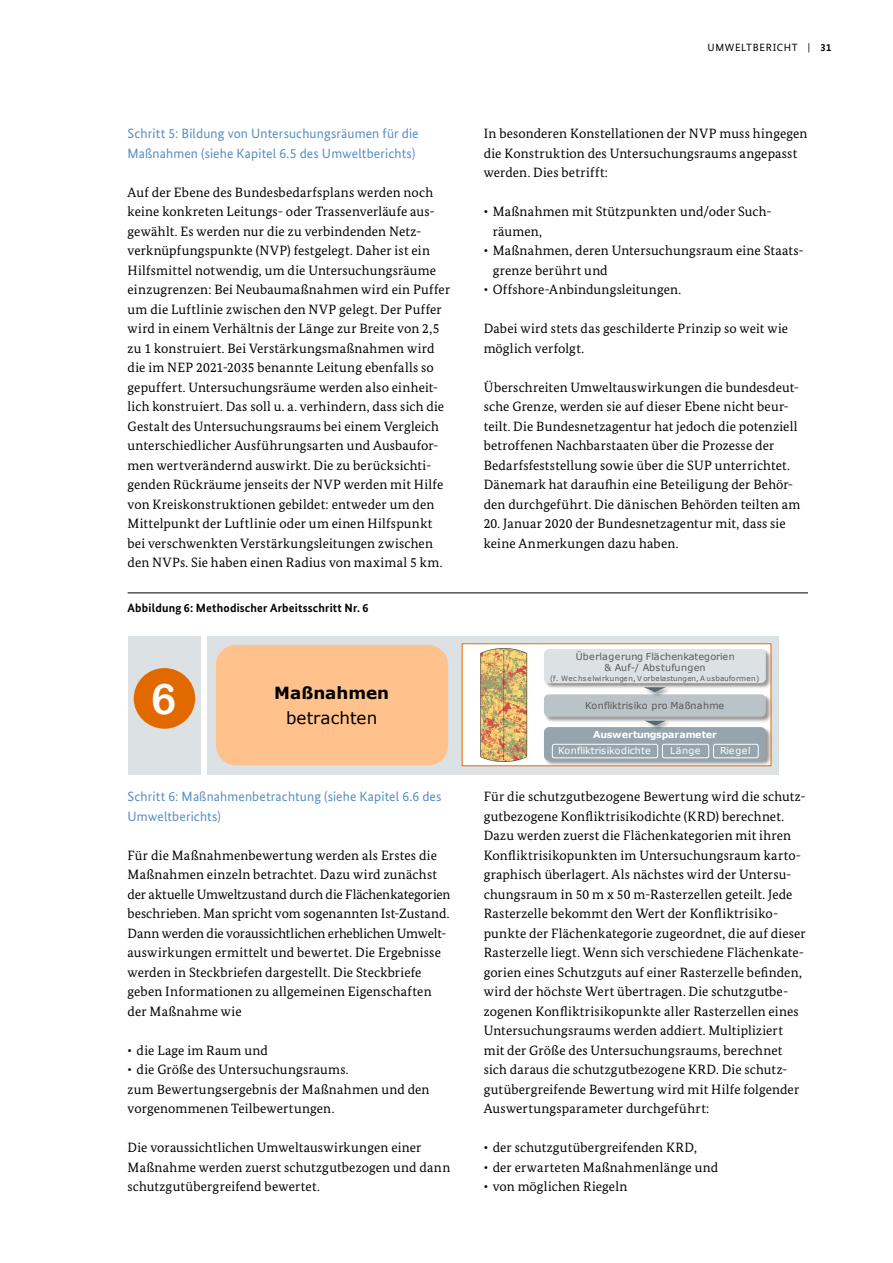
<style>
.page{position:relative;width:893px;height:1263px;background:#fff}
.page>*{position:absolute;margin:0;border:0;box-sizing:border-box;transform-origin:0 0}
.t1{font:42.3px "Arial Rounded MT Bold";color:#fff}
.t2{font:16.8px/24.8px "Verdana";color:#000;text-align:center}
._1_Fließtext{font:13.5px/19.5px "Bundes Serif";letter-spacing:.01em;color:#000}
._1_Fließtext-2{font:13.5px/19.5px "Bundes Sans";letter-spacing:.01em;color:#578ec2}
._1_Bildunterschrift{font:700 12px "Bundes Sans";letter-spacing:.015em;color:#000}
.t3{font:10.5px "Bundes Sans";letter-spacing:.055em;color:#000}
.t4{font:9.6px/11.1px "Verdana";letter-spacing:.01em;color:#595959;text-align:center}
.t5{font:700 9.6px/16px "Verdana";letter-spacing:-.01em;color:#fff}
.t6{font:9.6px "Verdana";letter-spacing:-.01em;color:#595959}
.t7{font:9.6px "Verdana";letter-spacing:.045em;color:#fff}
.t8{font:7.2px "Verdana";letter-spacing:.035em;color:#595959}
.s1{font-weight:700}
.s2{font-weight:400}
</style>
<div class="page">
<hr style="left:128px;top:592px;width:680px;height:1px;background:#000">
<div style="left:207px;top:636px;width:571px;height:138px;background:#dce1e4"></div>
<div style="left:128px;top:636px;width:73px;height:138px;background:#dce1e4"></div>
<div style="left:135px;top:669px;width:59px;height:58px;background:#e16900;border-radius:50%"></div>
<div style="left:134px;top:668px;width:61px;height:61px;border:2px solid #e16900;border-radius:50%"></div>
<div style="left:216px;top:645px;width:232px;height:120px;background:#ffc28d;border-radius:20px"></div>
<div style="left:462px;top:644px;width:309px;height:122px;background:#fff"></div>
<img style="left:541px;top:695px;width:231px;height:72px">
<img style="left:544px;top:645px;width:228px;height:50px">
<div style="left:544px;top:649px;width:222px;height:34px;background:#dce1e4;border-radius:5px"></div>
<img style="left:576px;top:717px;width:162px;height:9px">
<div style="left:544px;top:694px;width:222px;height:23px;background:#b9c3c8;border-radius:5px"></div>
<img style="left:584px;top:723px;width:146px;height:4px">
<div style="left:544px;top:727px;width:222px;height:34px;background:#96a5ad;border-radius:5px"></div>
<div style="left:662px;top:744px;width:47px;height:14px;background:#96a5ad;border:1px solid #fff;border-radius:2px"></div>
<img style="left:641px;top:684px;width:33px;height:12px">
<svg style="left:644px;top:687px;width:22px;height:5px"></svg>
<div style="left:713px;top:744px;width:46px;height:14px;background:#96a5ad;border:1px solid #fff;border-radius:2px"></div>
<div style="left:552px;top:744px;width:106px;height:14px;background:#96a5ad;border:1px solid #fff;border-radius:2px"></div>
<img style="left:642px;top:718px;width:32px;height:11px">
<svg style="left:644px;top:721px;width:22px;height:4px"></svg>
<img style="left:480px;top:647px;width:48px;height:115px">
<p class="_1_Fließtext-2" style="left:128px;top:124px;width:293px">Schritt 5: Bildung von Untersuchungsräumen für die<br>Maßnahmen (siehe Kapitel 6.5 des Umweltberichts)</p>
<p class="_1_Fließtext" style="left:128px;top:182px;width:324px">Auf der Ebene des Bundesbedarfsplans werden noch keine konkreten Leitungs- oder Trassenverläufe aus&shy;gewählt. Es werden nur die zu verbindenden Netz&shy;verknüpfungspunkte (NVP) festgelegt. Daher ist ein Hilfsmittel notwendig, um die Untersuchungsräume einzugrenzen: Bei Neubaumaßnahmen wird ein Puffer um die Luftlinie zwischen den NVP gelegt. Der Puffer wird in einem Verhältnis der Länge zur Breite von 2,5 zu 1 konstruiert. Bei Verstärkungsmaßnahmen wird die im NEP 2021-2035 benannte Leitung ebenfalls so gepuffert. Untersuchungsräume werden also einheit&shy;lich konstruiert. Das soll u. a. verhindern, dass sich die Gestalt des Untersuchungsraums bei einem Vergleich unterschiedlicher Ausführungsarten und Ausbaufor&shy;men wertverändernd auswirkt. Die zu berücksichti&shy;genden Rückräume jenseits der NVP werden mit Hilfe von Kreiskonstruktionen gebildet: entweder um den Mittelpunkt der Luftlinie oder um einen Hilfspunkt bei verschwenkten Verstärkungsleitungen zwischen den NVPs. Sie haben einen Radius von maximal 5 km.</p>
<p class="_1_Bildunterschrift" style="left:128px;top:600px;width:242px">Abbildung 6: Methodischer Arbeitsschritt Nr. 6</p>
<p class="t1" style="left:151px;top:674px;width:27px">6</p>
<p class="t2" style="left:274px;top:681px;width:116px"><span class="s1">Maßnahmen </span>betrachten</p>
<p class="_1_Fließtext-2" style="left:128px;top:787px;width:316px">Schritt 6: Maßnahmenbetrachtung (siehe Kapitel 6.6 des<br>Umweltberichts)</p>
<p class="_1_Fließtext" style="left:128px;top:845px;width:324px">Für die Maßnahmenbewertung werden als Erstes die Maßnahmen einzeln betrachtet. Dazu wird zunächst der aktuelle Umweltzustand durch die Flächenkategorien beschrieben. Man spricht vom sogenannten Ist-Zustand.<br>Dann werden die voraussichtlichen erheblichen Umwelt&shy;auswirkungen ermittelt und bewertet. Die Ergebnisse werden in Steckbriefen dargestellt. Die Steckbriefe geben Informationen zu allgemeinen Eigenschaften der Maßnahme wie</p>
<p class="_1_Fließtext" style="left:128px;top:1040px;width:142px">• die Lage im Raum und</p>
<p class="_1_Fließtext" style="left:128px;top:1060px;width:303px">• die Größe des Untersuchungsraums.<br>zum Bewertungsergebnis der Maßnahmen und den vorgenommenen Teilbewertungen.</p>
<p class="_1_Fließtext" style="left:128px;top:1138px;width:324px">Die voraussichtlichen Umweltauswirkungen einer<br>Maßnahme werden zuerst schutzgutbezogen und dann schutzgutübergreifend bewertet.</p>
<p class="t3" style="left:708px;top:41px;width:125px">UMWELTBERICHT | <span class="s1">31</span></p>
<p class="_1_Fließtext" style="left:484px;top:124px;width:325px">In besonderen Konstellationen der NVP muss hingegen die Konstruktion des Untersuchungsraums angepasst werden. Dies betrifft:</p>
<p class="_1_Fließtext" style="left:493px;top:202px;width:281px;text-indent:-9px">• Maßnahmen mit Stützpunkten und/oder Such&shy;räumen,</p>
<p class="_1_Fließtext" style="left:493px;top:241px;width:313px;text-indent:-9px">• Maßnahmen, deren Untersuchungsraum eine Staats&shy;grenze berührt und</p>
<p class="_1_Fließtext" style="left:484px;top:280px;width:199px">• Offshore-Anbindungsleitungen.</p>
<p class="_1_Fließtext" style="left:484px;top:319px;width:306px">Dabei wird stets das geschilderte Prinzip so weit wie möglich verfolgt.</p>
<p class="_1_Fließtext" style="left:484px;top:377px;width:318px">Überschreiten Umweltauswirkungen die bundesdeut&shy;sche Grenze, werden sie auf dieser Ebene nicht beur&shy;teilt. Die Bundesnetzagentur hat jedoch die potenziell betroffenen Nachbarstaaten über die Prozesse der Bedarfsfeststellung sowie über die SUP unterrichtet.<br>Dänemark hat daraufhin eine Beteiligung der Behör&shy;den durchgeführt. Die dänischen Behörden teilten am</p>
<p class="_1_Fließtext" style="left:484px;top:514px;width:303px">20. Januar 2020 der Bundesnetzagentur mit, dass sie keine Anmerkungen dazu haben.</p>
<p class="t4" style="left:576px;top:651px;width:161px">Überlagerung Flächenkategorien &amp; Auf-/ Abstufungen</p>
<p class="t8" style="left:550px;top:673px;width:211px">(f. Wec hs elwirkungen, V orbelastungen, A usbauformen)</p>
<p class="t6" style="left:585px;top:699px;width:140px">Konfliktrisiko pro Maßnahme</p>
<p class="t5" style="left:558px;top:726px;width:160px;text-indent:35px">Auswertungsparameter<br><span class="s2">Konfliktrisikodichte</span></p>
<p class="t7" style="left:670px;top:744px;width:32px">Länge</p>
<p class="t7" style="left:720px;top:744px;width:32px">Riegel</p>
<p class="_1_Fließtext" style="left:484px;top:787px;width:324px">Für die schutzgutbezogene Bewertung wird die schutz&shy;gutbezogene Konfliktrisikodichte (KRD) berechnet.<br>Dazu werden zuerst die Flächenkategorien mit ihren Konfliktrisikopunkten im Untersuchungsraum karto&shy;graphisch überlagert. Als nächstes wird der Untersu&shy;chungsraum in 50 m x 50 m-Rasterzellen geteilt. Jede Rasterzelle bekommt den Wert der Konfliktrisiko&shy;punkte der Flächenkategorie zugeordnet, die auf dieser Rasterzelle liegt. Wenn sich verschiedene Flächenkate&shy;gorien eines Schutzguts auf einer Rasterzelle befinden, wird der höchste Wert übertragen. Die schutzgutbe&shy;zogenen Konfliktrisikopunkte aller Rasterzellen eines Untersuchungsraums werden addiert. Multipliziert mit der Größe des Untersuchungsraums, berechnet sich daraus die schutzgutbezogene KRD. Die schutz&shy;gutübergreifende Bewertung wird mit Hilfe folgender Auswertungsparameter durchgeführt:</p>
<p class="_1_Fließtext" style="left:484px;top:1138px;width:215px">• der schutzgutübergreifenden KRD,</p>
<p class="_1_Fließtext" style="left:484px;top:1157px;width:236px">• der erwarteten Maßnahmenlänge und</p>
<p class="_1_Fließtext" style="left:484px;top:1177px;width:145px">• von möglichen Riegeln</p>
</div>
